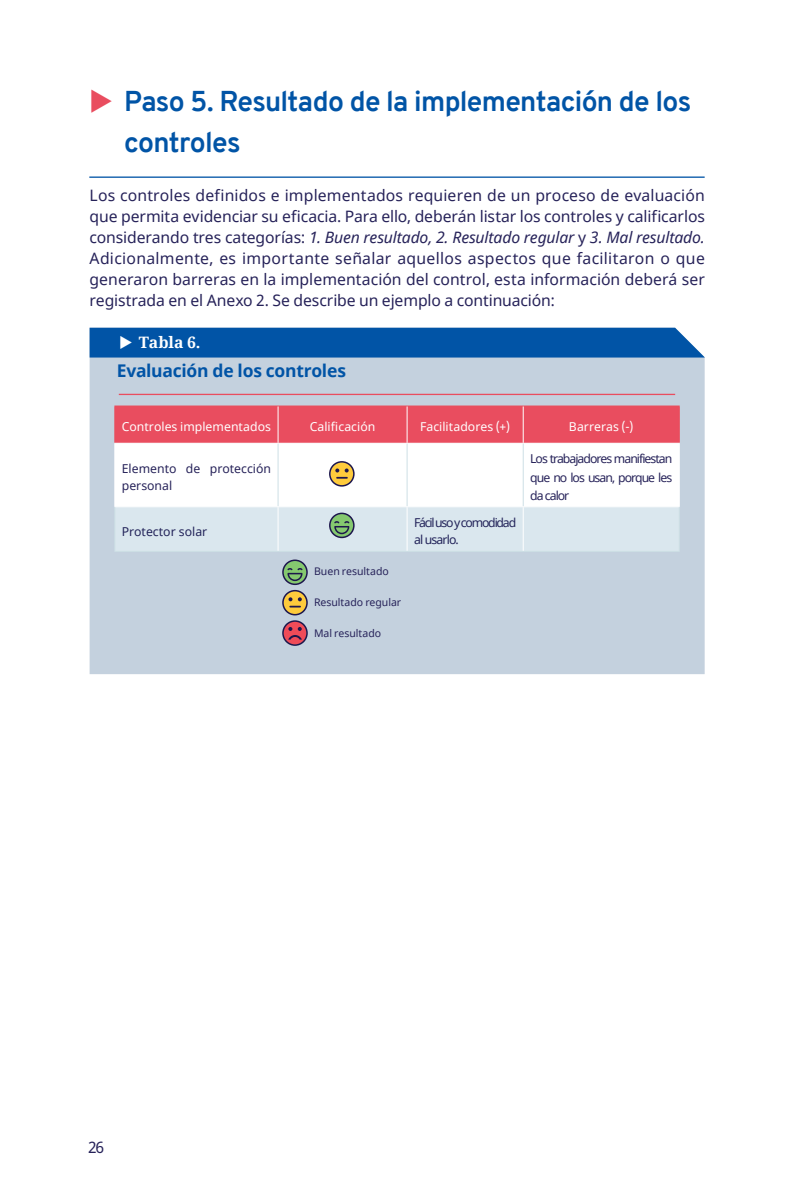
<style>
.page{position:relative;width:794px;height:1191px;background:#fff}
.page>*{position:absolute;margin:0;border:0;box-sizing:border-box;transform-origin:0 0}
.t1{font:700 28px/40.9px "Overpass";letter-spacing:-.025em;color:#0154a6}
.Book_160x240_-_Sub_h{font:700 17.5px "Noto Sans";letter-spacing:-.015em;color:#0154a6}
.t2{font:15.75px/21px "Noto Sans";letter-spacing:-.01em;color:#262259;text-align:justify}
.t3{font:700 15.75px "Noto Serif";letter-spacing:-.005em;color:#fff}
.Book_-_Table_heading{font:12.25px "Noto Sans";color:#fff}
.Book_-_Table_body{font:12.25px/18.2px "Noto Sans";letter-spacing:-.08em;color:#262259;text-align:justify}
.Book_-_Table_body-2{font:12.25px/17.5px "Noto Sans";color:#262259}
.t4{font:12.25px/17.5px "Noto Sans";letter-spacing:-.095em;color:#222359}
.t5{font:12.25px "Noto Sans";color:#222359}
.t6{font:10.5px "Noto Sans";letter-spacing:-.005em;color:#262259}
.s1{font-style:italic}
</style>
<div class="page">
<hr style="left:89px;top:176px;width:615px;height:2px;background:#0154a6">
<div style="left:90px;top:327px;width:614px;height:347px;background:#c4d1de"></div>
<hr style="left:119px;top:394px;width:556px;height:1px;background:#e94d5f">
<hr style="left:114px;top:405px;width:164px;height:1px;background:#e94d5d">
<hr style="left:114px;top:406px;width:1px;height:37px;background:#e94d5d">
<hr style="left:278px;top:405px;width:129px;height:1px;background:#e94d5d">
<hr style="left:407px;top:405px;width:116px;height:1px;background:#e94d5d">
<hr style="left:523px;top:405px;width:156px;height:1px;background:#e94d5d">
<hr style="left:679px;top:406px;width:1px;height:37px;background:#e94d5d">
<hr style="left:114px;top:443px;width:164px;height:1px;background:#fff">
<hr style="left:114px;top:444px;width:1px;height:62px;background:#fff">
<hr style="left:679px;top:444px;width:1px;height:62px;background:#fff">
<hr style="left:114px;top:506px;width:164px;height:1px;background:#fff">
<hr style="left:114px;top:507px;width:1px;height:44px;background:#cddfe5">
<hr style="left:679px;top:507px;width:1px;height:44px;background:#cddfe5">
<hr style="left:114px;top:551px;width:164px;height:1px;background:#cddfe5">
<hr style="left:278px;top:551px;width:129px;height:1px;background:#cddfe5">
<hr style="left:407px;top:551px;width:116px;height:1px;background:#cddfe5">
<hr style="left:523px;top:551px;width:156px;height:1px;background:#cddfe5">
<svg style="left:115px;top:406px;width:564px;height:145px"></svg>
<svg style="left:282px;top:559px;width:26px;height:87px;background:#a4907f"></svg>
<div style="left:90px;top:328px;width:614px;height:29px;background:#0154a6"></div>
<p class="t1" style="left:124px;top:81px;width:568px">Paso 5. Resultado de la implementación de los controles</p>
<p class="t2" style="left:90px;top:185px;width:617px">Los controles definidos e implementados requieren de un proceso de evaluación que permita evidenciar su eficacia. Para ello, deberán listar los controles y calificarlos considerando tres categorías: <span class="s1">1. Buen resultado, 2. Resultado regular</span> y <span class="s1">3. Mal resultado.<br></span>Adicionalmente, es importante señalar aquellos aspectos que facilitaron o que generaron barreras en la implementación del control, esta información deberá ser registrada en el Anexo 2. Se describe un ejemplo a continuación:</p>
<p class="t3" style="left:139px;top:331px;width:63px">Tabla 6.</p>
<p class="Book_160x240_-_Sub_h" style="left:117px;top:358px;width:231px">Evaluación de los controles</p>
<p class="Book_-_Table_heading" style="left:122px;top:418px;width:151px">Controles implementados</p>
<p class="Book_-_Table_heading" style="left:310px;top:418px;width:67px">Calificación</p>
<p class="Book_-_Table_heading" style="left:420px;top:418px;width:91px">Facilitadores (+)</p>
<p class="Book_-_Table_heading" style="left:569px;top:418px;width:66px">Barreras (-)</p>
<p class="Book_-_Table_body-2" style="left:122px;top:460px;width:151px">Elemento de protección personal</p>
<p class="Book_-_Table_body" style="left:530px;top:450px;width:143px">Los trabajadores manifiestan que no los usan, porque les da calor</p>
<p class="t5" style="left:122px;top:523px;width:87px">Protector solar</p>
<p class="t4" style="left:414px;top:514px;width:104px">Fáciluso y comodidad al usarlo.</p>
<p class="t6" style="left:314px;top:564px;width:76px">Buen resultado</p>
<p class="t6" style="left:314px;top:595px;width:89px">Resultado regular</p>
<p class="t6" style="left:314px;top:626px;width:69px">Mal resultado</p>
<p class="t2" style="left:88px;top:1137px;width:17px">26</p>
</div>
